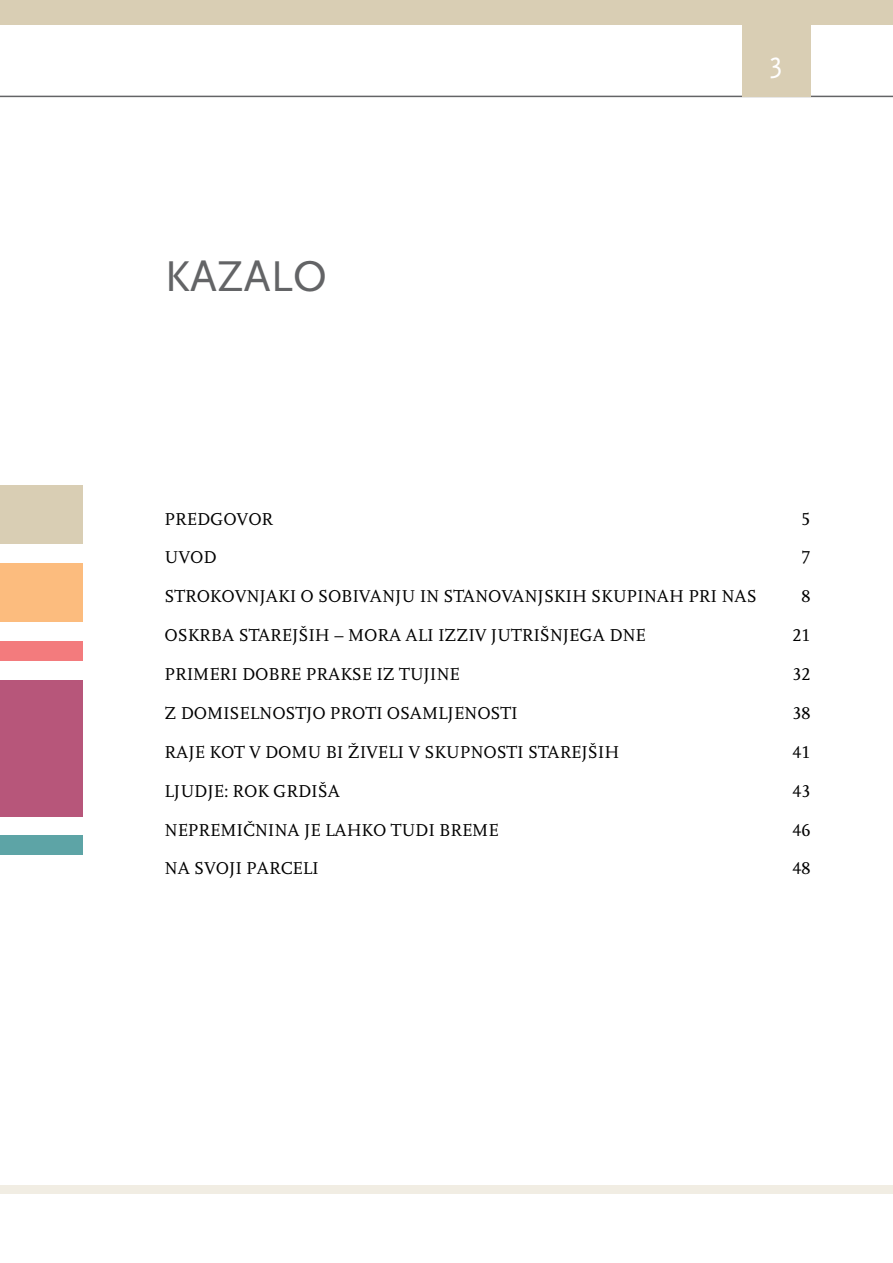
<style>
.page{position:relative;width:893px;height:1263px;background:#fff}
.page>*{position:absolute;margin:0;border:0;box-sizing:border-box;transform-origin:0 0}
.t1{font:45px "Scala BU Sans regular+sc+osf";color:#636466}
.t2{font:30px "Scala Sans";color:#fff}
.t3{font:18px "Scala BU regular+sc+osf";letter-spacing:-.01em;color:#000}
</style>
<div class="page">
<hr style="left:0;top:96px;width:893px;height:1px;background:#636466">
<div style="left:0;top:1185px;width:893px;height:9px;background:#f1ede3"></div>
<div style="left:742px;top:24px;width:68px;height:73px;background:#d9ceb4"></div>
<div style="left:0;top:0;width:893px;height:24px;background:#d9ceb4"></div>
<div style="left:0;top:486px;width:82px;height:58px;background:#d9ceb4"></div>
<div style="left:0;top:563px;width:82px;height:59px;background:#fcbc7e"></div>
<div style="left:0;top:680px;width:82px;height:136px;background:#b7567a"></div>
<div style="left:0;top:835px;width:82px;height:20px;background:#5da4a6"></div>
<div style="left:0;top:641px;width:82px;height:20px;background:#f37b7d"></div>
<h1 class="t1" style="left:165px;top:252px;width:164px">KAZALO</h1>
<h2 class="t2" style="left:770px;top:46px;width:14px">3</h2>
<p class="t3" style="left:165px;top:509px;width:110px">PREDGOVOR</p>
<p class="t3" style="left:801px;top:509px;width:10px">5</p>
<p class="t3" style="left:165px;top:548px;width:54px">UVOD</p>
<p class="t3" style="left:801px;top:548px;width:10px">7</p>
<p class="t3" style="left:165px;top:587px;width:594px">STROKOVNJAKI O SOBIVANJU IN STANOVANJSKIH SKUPINAH PRI NAS</p>
<p class="t3" style="left:801px;top:587px;width:10px">8</p>
<p class="t3" style="left:165px;top:625px;width:26px">OSKRBA</p>
<p class="t3" style="left:239px;top:625px;width:11px">STAREJ</p>
<p class="t3" style="left:299px;top:625px;width:64px">ŠIH – MORA</p>
<p class="t3" style="left:406px;top:625px;width:10px">ALI</p>
<p class="t3" style="left:438px;top:625px;width:11px">IZZIV</p>
<p class="t3" style="left:491px;top:625px;width:11px">JUTRI</p>
<p class="t3" style="left:540px;top:625px;width:22px">ŠNJEGA</p>
<p class="t3" style="left:609px;top:625px;width:13px">DNE</p>
<p class="t3" style="left:793px;top:625px;width:19px">21</p>
<p class="t3" style="left:165px;top:664px;width:297px">PRIMERI DOBRE PRAKSE IZ TUJINE</p>
<p class="t3" style="left:793px;top:664px;width:19px">32</p>
<p class="t3" style="left:165px;top:703px;width:29px">Z DOMISELNOSTJO</p>
<p class="t3" style="left:330px;top:703px;width:12px">PROTI</p>
<p class="t3" style="left:387px;top:703px;width:12px">OSAMLJENOSTI</p>
<p class="t3" style="left:793px;top:703px;width:19px">38</p>
<p class="t3" style="left:165px;top:742px;width:22px">RAJE</p>
<p class="t3" style="left:209px;top:742px;width:13px">KOT</p>
<p class="t3" style="left:249px;top:742px;width:31px">V DOMU</p>
<p class="t3" style="left:326px;top:742px;width:33px">BI ŽIVELI</p>
<p class="t3" style="left:408px;top:742px;width:28px">V SKUPNOSTI</p>
<p class="t3" style="left:528px;top:742px;width:11px">STAREJ</p>
<p class="t3" style="left:588px;top:742px;width:21px">ŠIH</p>
<p class="t3" style="left:793px;top:742px;width:19px">41</p>
<p class="t3" style="left:165px;top:781px;width:21px">LJUDJE</p>
<p class="t3" style="left:224px;top:781px;width:114px">: ROK GRDI ŠA</p>
<p class="t3" style="left:793px;top:781px;width:19px">43</p>
<p class="t3" style="left:165px;top:820px;width:25px">NEPREMI</p>
<p class="t3" style="left:243px;top:820px;width:24px">ČNINA</p>
<p class="t3" style="left:304px;top:820px;width:34px">JE LAHKO</p>
<p class="t3" style="left:391px;top:820px;width:12px">TUDI</p>
<p class="t3" style="left:439px;top:820px;width:13px">BREME</p>
<p class="t3" style="left:793px;top:820px;width:19px">46</p>
<p class="t3" style="left:165px;top:859px;width:156px">NA SVOJI PARCELI</p>
<p class="t3" style="left:793px;top:859px;width:19px">48</p>
</div>
